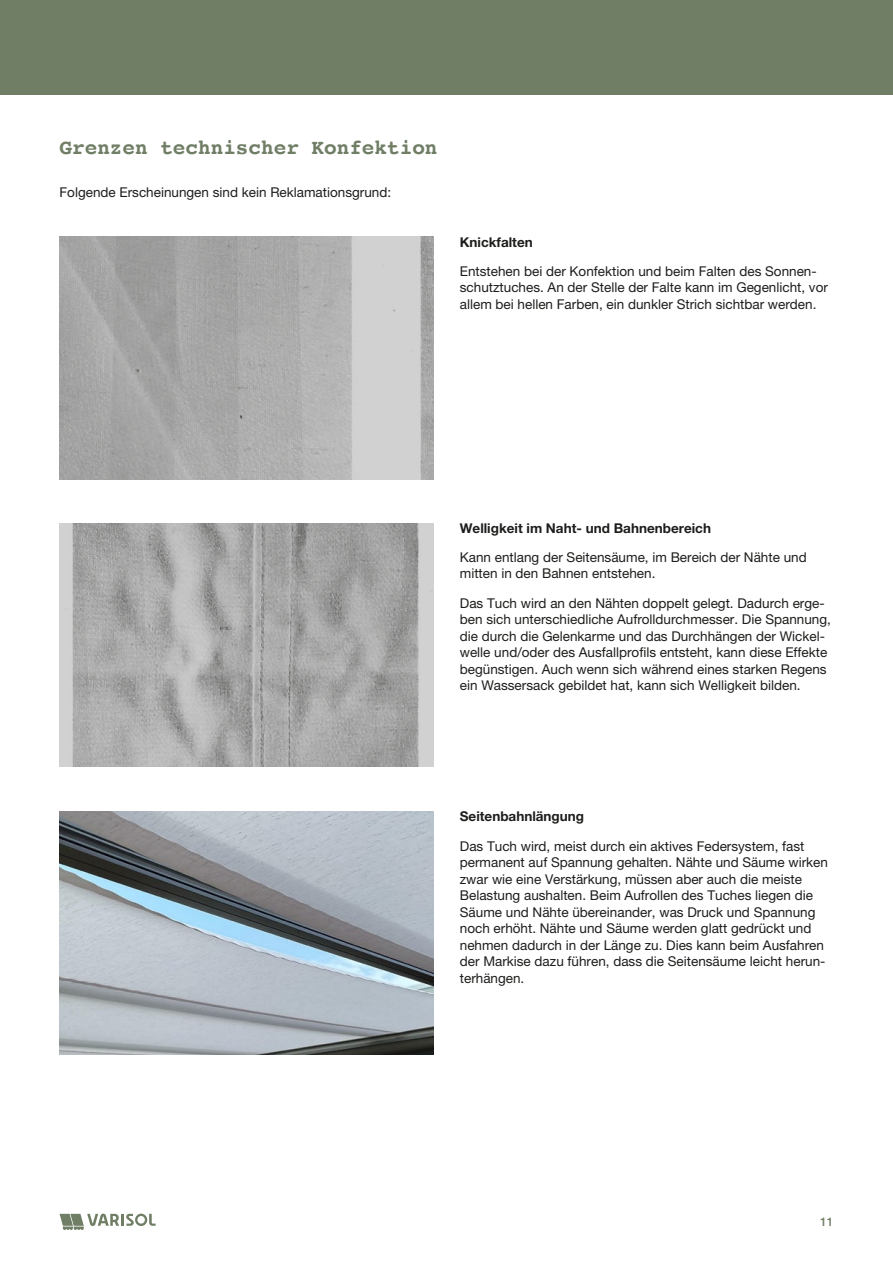
<style>
.page{position:relative;width:893px;height:1263px;background:#fff}
.page>*{position:absolute;margin:0;border:0;box-sizing:border-box;transform-origin:0 0}
.t1{font:700 21px "Courier";color:#707e66}
.t2{font:13.5px/16.5px "Helvetica Neue LT Pro";color:#1d1d1b}
.t3{font:700 13.5px "Helvetica Neue LT Pro";color:#1d1d1b}
.t4{font:500 12px "Helvetica Neue LT Pro";color:#707e66}
</style>
<div class="page">
<svg style="left:60px;top:1213px;width:96px;height:17px"></svg>
<div style="left:0;top:0;width:893px;height:94px;background:#707e66"></div>
<img style="left:60px;top:237px;width:373px;height:243px">
<img style="left:60px;top:523px;width:373px;height:243px">
<img style="left:60px;top:812px;width:373px;height:242px">
<h1 class="t1" style="left:60px;top:130px;width:380px">Grenzen technischer Konfektion</h1>
<p class="t2" style="left:60px;top:184px;width:333px">Folgende Erscheinungen sind kein Reklamationsgrund:</p>
<p class="t3" style="left:460px;top:233px;width:74px">Knickfalten</p>
<p class="t2" style="left:460px;top:263px;width:370px">Entstehen bei der Konfektion und beim Falten des Sonnen&shy;schutztuches. An der Stelle der Falte kann im Gegenlicht, vor allem bei hellen Farben, ein dunkler Strich sichtbar werden.</p>
<p class="t3" style="left:460px;top:519px;width:253px">Welligkeit im Naht- und Bahnenbereich</p>
<p class="t2" style="left:460px;top:549px;width:348px">Kann entlang der Seitensäume, im Bereich der Nähte und mitten in den Bahnen entstehen.</p>
<p class="t2" style="left:460px;top:594px;width:373px">Das Tuch wird an den Nähten doppelt gelegt. Dadurch erge&shy;ben sich unterschiedliche Aufrolldurchmesser. Die Spannung, die durch die Gelenkarme und das Durchhängen der Wickel&shy;welle und/oder des Ausfallprofils entsteht, kann diese Effekte begünstigen. Auch wenn sich während eines starken Regens ein Wassersack gebildet hat, kann sich Welligkeit bilden.</p>
<p class="t3" style="left:460px;top:808px;width:126px">Seitenbahnlängung</p>
<p class="t2" style="left:460px;top:837px;width:370px">Das Tuch wird, meist durch ein aktives Federsystem, fast permanent auf Spannung gehalten. Nähte und Säume wirken zwar wie eine Verstärkung, müssen aber auch die meiste Belastung aushalten. Beim Aufrollen des Tuches liegen die Säume und Nähte übereinander, was Druck und Spannung noch erhöht. Nähte und Säume werden glatt gedrückt und nehmen dadurch in der Länge zu. Dies kann beim Ausfahren der Markise dazu führen, dass die Seitensäume leicht herun&shy;terhängen.</p>
<p class="t4" style="left:820px;top:1214px;width:15px">11</p>
</div>
